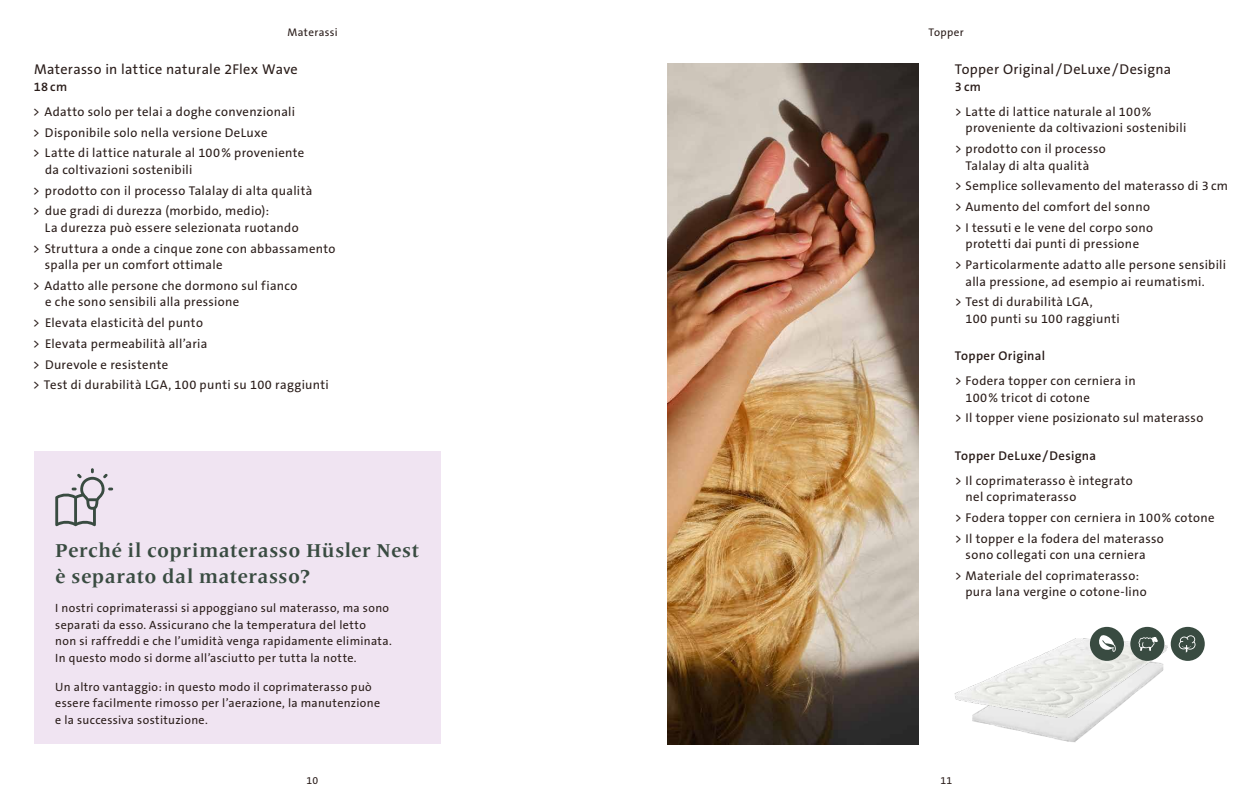
<style>
.page{position:relative;width:1259px;height:808px;background:#fff}
.page>*{position:absolute;margin:0;border:0;box-sizing:border-box;transform-origin:0 0}
.t1{font:700 19.5px/26px "Frutiger Serif LT Pro";letter-spacing:.025em;color:#394b41}
.t2{font:14.25px "The Sans B W5 Plain";letter-spacing:.02em;color:#2a1d1a}
.t3{font:12.75px/20.7px "The Sans B W5 Plain";letter-spacing:.025em;color:#2a1d1a}
.t4{font:600 12.75px "The Sans B W6";letter-spacing:.03em;color:#2a1d1a}
.t5{font:12px/16.5px "The Sans B W5 Plain";letter-spacing:.03em;color:#2a1d1a}
.t6{font:11.1px "The Sans B W5 Plain";letter-spacing:.03em;color:#2a1d1a}
.t7{font:10.5px "The Sans B W5 Plain";color:#2a1d1a}
</style>
<div class="page">
<img style="left:668px;top:64px;width:250px;height:680px">
<img style="left:972px;top:717px;width:133px;height:25px">
<img style="left:955px;top:639px;width:212px;height:78px">
<div style="left:1130px;top:627px;width:34px;height:34px;background:#394b41;border-radius:50%"></div>
<svg style="left:1138px;top:637px;width:20px;height:14px"></svg>
<div style="left:1170px;top:627px;width:34px;height:34px;background:#394b41;border-radius:50%"></div>
<svg style="left:1178px;top:635px;width:17px;height:18px"></svg>
<div style="left:1090px;top:627px;width:34px;height:34px;background:#394b41;border-radius:50%"></div>
<svg style="left:1099px;top:635px;width:16px;height:17px"></svg>
<div style="left:34px;top:451px;width:407px;height:293px;background:#f0e4f2"></div>
<svg style="left:55px;top:468px;width:58px;height:58px"></svg>
<p class="t6" style="left:287px;top:25px;width:52px">Materassi</p>
<p class="t6" style="left:928px;top:25px;width:37px">Topper</p>
<p class="t2" style="left:34px;top:60px;width:265px">Materasso in lattice naturale 2Flex Wave</p>
<p class="t4" style="left:34px;top:78px;width:35px">18 cm</p>
<p class="t3" style="left:33px;top:101px;width:273px">&gt; Adatto solo per telai a doghe convenzionali &gt; Disponibile solo nella versione DeLuxe<br>&gt; Latte di lattice naturale al 100% proveniente</p>
<p class="t3" style="left:33px;top:159px;width:281px;text-indent:12px">da coltivazioni sostenibili<br>&gt; prodotto con il processo Talalay di alta qualità &gt; due gradi di durezza (morbido, medio):</p>
<p class="t3" style="left:33px;top:217px;width:304px;text-indent:12px">La durezza può essere selezionata ruotando<br>&gt; Struttura a onde a cinque zone con abbassamento</p>
<p class="t3" style="left:33px;top:255px;width:266px;text-indent:12px">spalla per un comfort ottimale<br>&gt; Adatto alle persone che dormono sul fianco</p>
<p class="t3" style="left:33px;top:292px;width:297px;text-indent:12px">e che sono sensibili alla pressione<br>&gt; Elevata elasticità del punto<br>&gt; Elevata permeabilità all’aria<br>&gt; Durevole e resistente<br>&gt; Test di durabilità LGA, 100 punti su 100 raggiunti</p>
<p class="t2" style="left:955px;top:60px;width:218px">Topper Original/DeLuxe/Designa</p>
<p class="t4" style="left:955px;top:78px;width:28px">3cm</p>
<p class="t3" style="left:965px;top:103px;width:222px;line-height:16.5px;text-indent:-11px">&gt; Latte di lattice naturale al 100% proveniente da coltivazioni sostenibili</p>
<p class="t3" style="left:955px;top:141px;width:153px;line-height:16.5px;text-align:center">&gt; prodotto con il processo<br>Talalay di alta qualità</p>
<p class="t3" style="left:955px;top:176px;width:275px">&gt; Semplice sollevamento del materasso di 3 cm &gt; Aumento del comfort del sonno<br>&gt; I tessuti e le vene del corpo sono</p>
<p class="t3" style="left:955px;top:234px;width:273px;text-indent:11px">protetti dai punti di pressione<br>&gt; Particolarmente adatto alle persone sensibili</p>
<p class="t3" style="left:955px;top:271px;width:251px;text-indent:11px">alla pressione, ad esempio ai reumatismi. &gt; Test di durabilità LGA,</p>
<p class="t3" style="left:965px;top:308px;width:156px">100 punti su 100 raggiunti</p>
<p class="t4" style="left:955px;top:348px;width:92px">Topper Original</p>
<p class="t3" style="left:965px;top:373px;width:172px;line-height:16.5px;text-indent:-11px">&gt; Fodera topper con cerniera in<br>100% tricot di cotone</p>
<p class="t3" style="left:955px;top:408px;width:250px">&gt; Il topper viene posizionato sul materasso</p>
<p class="t4" style="left:955px;top:447px;width:143px">Topper DeLuxe/Designa</p>
<p class="t3" style="left:965px;top:472px;width:169px;line-height:16.5px;text-indent:-11px">&gt; Il coprimaterasso è integrato nel coprimaterasso</p>
<p class="t3" style="left:955px;top:507px;width:261px">&gt; Fodera topper con cerniera in 100% cotone &gt; Il topper e la fodera del materasso</p>
<p class="t3" style="left:955px;top:545px;width:192px;text-indent:11px">sono collegati con una cerniera &gt; Materiale del coprimaterasso:</p>
<p class="t3" style="left:965px;top:582px;width:183px">pura lana vergine o cotone-lino</p>
<h1 class="t1" style="left:55px;top:538px;width:365px">Perché il coprimaterasso Hüsler Nest è separato dal materasso?</h1>
<p class="t5" style="left:55px;top:600px;width:338px">I nostri coprimaterassi si appoggiano sul materasso, ma sono separati da esso. Assicurano che la temperatura del letto<br>non si raffreddi e che l’umidità venga rapidamente eliminata.<br>In questo modo si dorme all’asciutto per tutta la notte.</p>
<p class="t5" style="left:55px;top:679px;width:326px">Un altro vantaggio: in questo modo il coprimaterasso può essere facilmente rimosso per l’aerazione, la manutenzione e la successiva sostituzione.</p>
<p class="t7" style="left:306px;top:774px;width:13px">10</p>
<p class="t7" style="left:940px;top:774px;width:13px">11</p>
</div>
